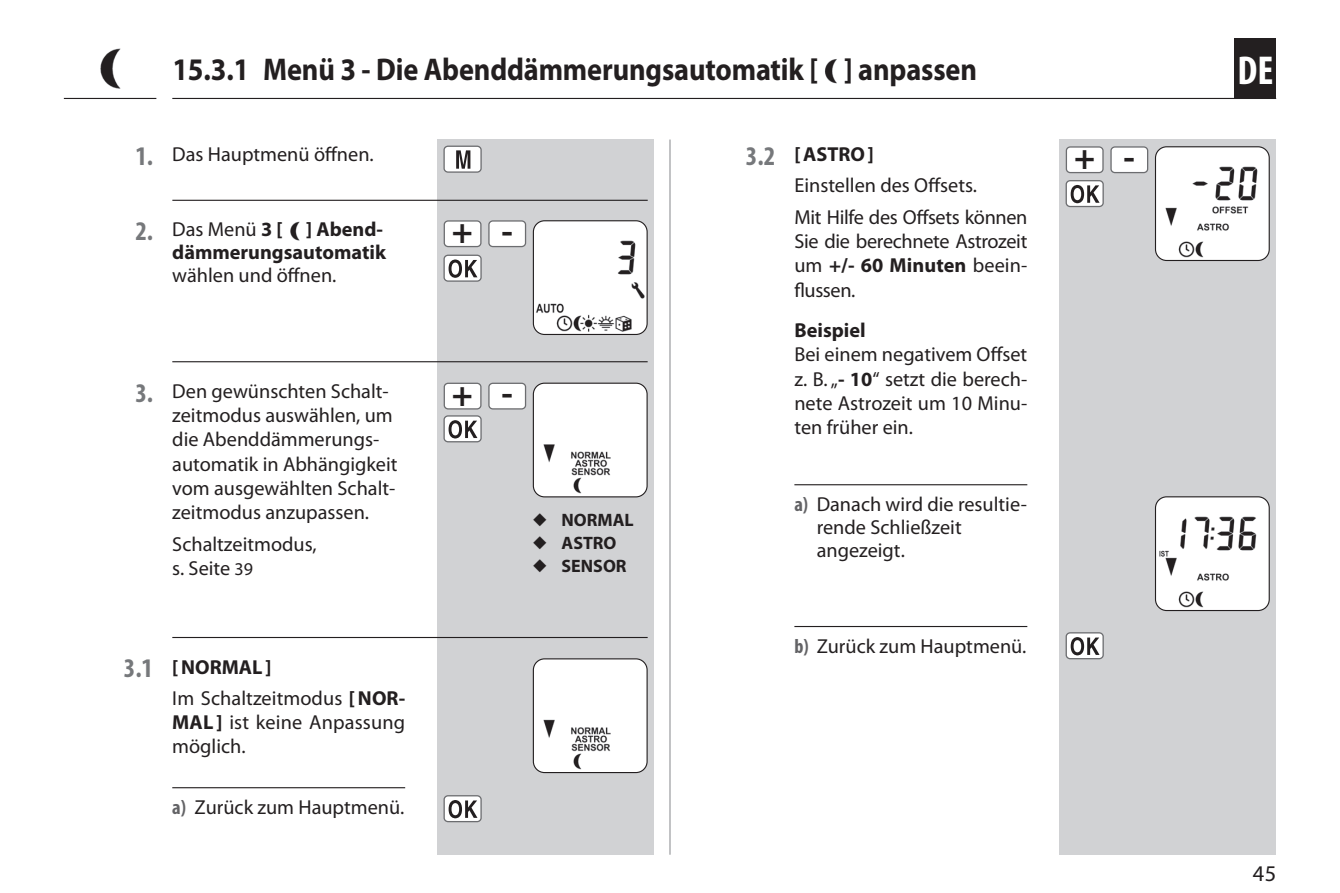
<style>
.page{position:relative;width:1340px;height:893px;background:#fff}
.page>*{position:absolute;margin:0;border:0;box-sizing:border-box;transform-origin:0 0}
.t1{font:700 condensed 40.5px "Myriad Pro";color:#fff}
.t2{font:700 35.32px "Myriad Pro";color:#231f20}
.t3{font:700 31.5px "Myriad Pro";letter-spacing:-.005em;color:#231f20;scale:.9 1}
.t4{font:22.5px "Myriad Pro";color:#231f20}
.Fließtext_-_DE{font:20.25px/24.3px "Myriad Pro";color:#231f20}
.Fließtext_nach_Handl{font:20.25px/24.3px "Myriad Pro";color:#231f20;text-align:justify}
.Untertitel_-_DE{font:700 20.25px/22.9px "Myriad Pro";color:#231f20}
.t5{font:700 18px "Myriad Pro";color:#231f20}
.s1{font-weight:700;font-stretch:condensed;font-size:27px;color:#76787b}
.s2{font-stretch:condensed;font-size:27px;color:#76787b}
.s3{font-weight:400}
.s4{font-size:18px}
.s5{font-weight:700}
.s6{font-weight:700;font-stretch:condensed;color:#636366}
</style>
<div class="page">
<hr style="left:172px;top:98px;width:1104px;height:1px;background:#231f20">
<hr style="left:64px;top:98px;width:92px;height:1px;background:#231f20">
<hr style="left:669px;top:140px;width:1px;height:715px;background:#939598">
<div style="left:437px;top:140px;width:217px;height:715px;background:#d1d2d4"></div>
<div style="left:1059px;top:140px;width:217px;height:715px;background:#d1d2d4"></div>
<div style="left:1234px;top:38px;width:42px;height:61px;background:#231f20"></div>
<img style="left:100px;top:48px;width:21px;height:41px">
<img style="left:825px;top:59px;width:12px;height:25px">
<img style="left:290px;top:221px;width:10px;height:19px">
<hr style="left:794px;top:484px;width:233px;height:1px;background:#231f20">
<hr style="left:172px;top:200px;width:475px;height:1px;background:#231f20">
<hr style="left:172px;top:361px;width:475px;height:1px;background:#231f20">
<div style="left:444px;top:146px;width:37px;height:26px;background:#fff;border-radius:4px"></div>
<div style="left:443px;top:146px;width:39px;height:27px;border:1px solid #6c6d70;border-radius:4px"></div>
<svg style="left:456px;top:150px;width:14px;height:19px"></svg>
<img style="left:533px;top:221px;width:114px;height:113px">
<div style="left:533px;top:220px;width:114px;height:115px;border:1px solid #231f20;border-radius:11px"></div>
<div style="left:444px;top:221px;width:37px;height:26px;background:#fff;border-radius:4px"></div>
<div style="left:443px;top:220px;width:38px;height:27px;border:1px solid #6c6d70;border-radius:4px"></div>
<div style="left:489px;top:221px;width:36px;height:26px;background:#fff;border-radius:4px"></div>
<div style="left:488px;top:220px;width:38px;height:27px;border:1px solid #6c6d70;border-radius:4px"></div>
<div style="left:444px;top:255px;width:37px;height:26px;background:#fff;border-radius:4px"></div>
<div style="left:443px;top:255px;width:38px;height:27px;border:1px solid #6c6d70;border-radius:4px"></div>
<svg style="left:448px;top:259px;width:29px;height:19px"></svg>
<hr style="left:172px;top:637px;width:475px;height:1px;background:#231f20">
<div style="left:444px;top:796px;width:37px;height:26px;background:#fff;border-radius:4px"></div>
<div style="left:443px;top:795px;width:39px;height:27px;border:1px solid #6c6d70;border-radius:4px"></div>
<svg style="left:448px;top:800px;width:29px;height:18px"></svg>
<img style="left:533px;top:659px;width:114px;height:113px">
<div style="left:533px;top:658px;width:114px;height:115px;border:1px solid #231f20;border-radius:11px"></div>
<img style="left:1156px;top:147px;width:113px;height:113px">
<div style="left:1154px;top:146px;width:115px;height:115px;border:1px solid #231f20;border-radius:11px"></div>
<div style="left:1066px;top:147px;width:36px;height:26px;background:#fff;border-radius:4px"></div>
<div style="left:1065px;top:146px;width:38px;height:27px;border:1px solid #6c6d70;border-radius:4px"></div>
<div style="left:1111px;top:147px;width:36px;height:26px;background:#fff;border-radius:4px"></div>
<div style="left:1110px;top:146px;width:38px;height:27px;border:1px solid #6c6d70;border-radius:4px"></div>
<div style="left:1066px;top:181px;width:37px;height:26px;background:#fff;border-radius:4px"></div>
<div style="left:1065px;top:180px;width:38px;height:27px;border:1px solid #6c6d70;border-radius:4px"></div>
<svg style="left:1070px;top:185px;width:29px;height:18px"></svg>
<img style="left:1156px;top:497px;width:113px;height:113px">
<div style="left:1154px;top:496px;width:115px;height:115px;border:1px solid #231f20;border-radius:11px"></div>
<div style="left:1066px;top:633px;width:37px;height:26px;background:#fff;border-radius:4px"></div>
<div style="left:1065px;top:632px;width:38px;height:27px;border:1px solid #6c6d70;border-radius:4px"></div>
<svg style="left:1070px;top:637px;width:29px;height:18px"></svg>
<hr style="left:794px;top:626px;width:233px;height:1px;background:#231f20">
<hr style="left:172px;top:787px;width:233px;height:1px;background:#231f20">
<div style="left:444px;top:383px;width:37px;height:26px;background:#fff;border-radius:4px"></div>
<div style="left:443px;top:383px;width:38px;height:27px;border:1px solid #6c6d70;border-radius:4px"></div>
<div style="left:489px;top:383px;width:36px;height:26px;background:#fff;border-radius:4px"></div>
<div style="left:488px;top:383px;width:38px;height:27px;border:1px solid #6c6d70;border-radius:4px"></div>
<div style="left:444px;top:416px;width:37px;height:26px;background:#fff;border-radius:4px"></div>
<div style="left:443px;top:415px;width:38px;height:27px;border:1px solid #6c6d70;border-radius:4px"></div>
<svg style="left:448px;top:420px;width:29px;height:18px"></svg>
<img style="left:533px;top:383px;width:114px;height:114px">
<div style="left:533px;top:383px;width:114px;height:114px;border:1px solid #231f20;border-radius:11px"></div>
<p class="t3" style="left:172px;top:52px;width:895px">15.3.1 Menü 3 - Die Abenddämmerungsautomatik [ ] anpassen</p>
<h1 class="t1" style="left:1237px;top:48px;width:37px">DE</h1>
<p class="Fließtext_-_DE" style="left:135px;top:143px;width:240px"><span class="s1">1.</span> Das Hauptmenü öffnen.</p>
<p class="Untertitel_-_DE" style="left:172px;top:218px;width:215px;text-indent:-37px"><span class="s2">2.</span> <span class="s3">Das Menü</span> 3 [ ] Abend&shy;dämmerungsautomatik <span class="s3">wählen und öffnen.</span></p>
<p class="Fließtext_-_DE" style="left:172px;top:379px;width:227px;text-indent:-37px"><span class="s1">3.</span> Den gewünschten Schalt&shy;zeitmodus auswählen, um die Abenddämmerungs&shy;automatik in Abhängigkeit vom ausgewählten Schalt&shy;zeitmodus anzupassen.</p>
<p class="Fließtext_nach_Handl" style="left:172px;top:532px;width:146px">Schaltzeitmodus, s. Seite <span class="s4">39</span></p>
<p class="Untertitel_-_DE" style="left:124px;top:655px;width:149px"><span class="s2">3.1</span> [NORMAL]</p>
<p class="Fließtext_nach_Handl" style="left:172px;top:686px;width:234px">Im Schaltzeitmodus <span class="s5">[NOR-MAL ]</span> ist keine Anpassung möglich.</p>
<p class="Fließtext_-_DE" style="left:172px;top:795px;width:233px"><span class="s6">a)</span> Zurück zum Hauptmenü.</p>
<p class="t2" style="left:452px;top:208px;width:23px">+</p>
<p class="t2" style="left:501px;top:208px;width:13px">-</p>
<p class="t2" style="left:452px;top:371px;width:23px">+</p>
<p class="t2" style="left:501px;top:370px;width:13px">-</p>
<p class="t5" style="left:533px;top:510px;width:102px">◆ NORMAL</p>
<p class="t5" style="left:533px;top:533px;width:85px">◆ ASTRO</p>
<p class="t5" style="left:533px;top:556px;width:95px">◆ SENSOR</p>
<p class="Untertitel_-_DE" style="left:746px;top:143px;width:129px"><span class="s2">3.2</span> [ASTRO]</p>
<p class="Fließtext_nach_Handl" style="left:794px;top:174px;width:184px">Einstellen des Offsets.</p>
<p class="Fließtext_nach_Handl" style="left:794px;top:205px;width:234px">Mit Hilfe des Offsets können Sie die berechnete Astrozeit um <span class="s5">+/- 60 Minuten</span> beein&shy;flussen.</p>
<p class="Untertitel_-_DE" style="left:794px;top:319px;width:73px">Beispiel</p>
<p class="Fließtext_-_DE" style="left:794px;top:343px;width:234px;text-align:justify">Bei einem negativem Offset z. B. „<span class="s5">- 10</span>“ setzt die berech&shy;nete Astrozeit um 10 Minu&shy;ten früher ein.</p>
<p class="Fließtext_-_DE" style="left:816px;top:493px;width:212px;line-height:22.9px;text-indent:-22px"><span class="s6">a)</span> Danach wird die resultie&shy;rende Schließzeit angezeigt.</p>
<p class="Fließtext_-_DE" style="left:794px;top:634px;width:233px"><span class="s6">b)</span> Zurück zum Hauptmenü.</p>
<p class="t2" style="left:1074px;top:134px;width:23px">+</p>
<p class="t2" style="left:1123px;top:134px;width:13px">-</p>
<p class="t4" style="left:1252px;top:861px;width:25px">45</p>
</div>
